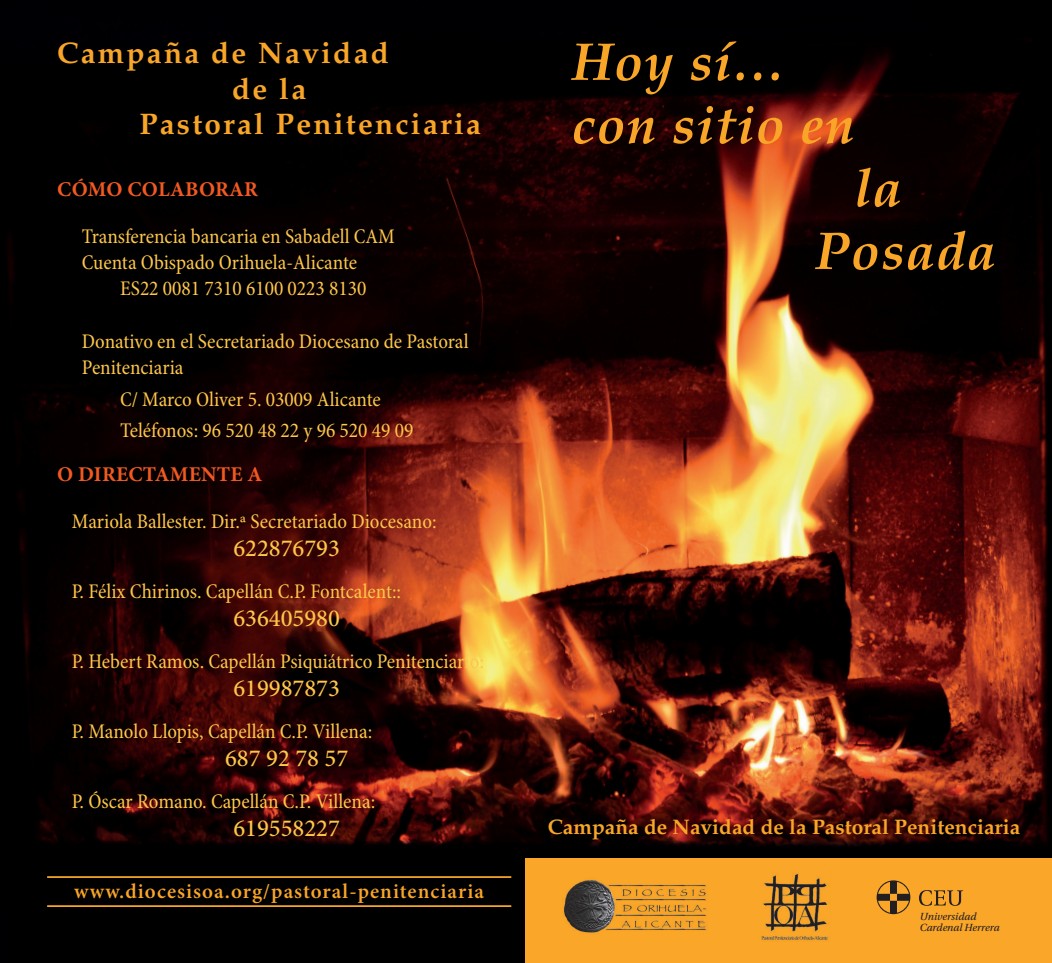
<style>
.page{position:relative;width:1052px;height:963px;background:#fff}
.page>*{position:absolute;margin:0;border:0;box-sizing:border-box;transform-origin:0 0}
.t1{font:italic 700 52.5px "Palatino Linotype";letter-spacing:.025em;color:#f9a628}
.t2{font:700 29.75px "Palatino LT Std";letter-spacing:.075em;color:#f9a628}
.t3{font:500 24.5px "Minion Pro";color:#fec64a}
.t4{font:condensed 21px/26.2px "Minion Pro";color:#fec64a}
.t5{font:600 21px "Minion Pro";letter-spacing:.05em;color:#f9a628}
.t6{font:700 21px "Palatino LT Std";color:#f9a628}
.t7{font:700 21px "Minion Pro";letter-spacing:.01em;color:#f15921}
.t8{font:italic 10.85px/11.4px "Utopia Std";letter-spacing:-.005em;color:#231f20}
</style>
<div class="page">
<img style="left:0;top:0;width:1052px;height:840px">
<img style="left:559px;top:840px;width:493px;height:18px">
<div style="left:62px;top:840px;width:497px;height:122px;background:#000001"></div>
<div style="left:0;top:840px;width:62px;height:122px;background:#000001"></div>
<hr style="left:47px;top:876px;width:464px;height:1px;background:#f9a628">
<hr style="left:47px;top:905px;width:464px;height:1px;background:#f9a628">
<div style="left:526px;top:858px;width:526px;height:104px;background:#faa629"></div>
<img style="left:563px;top:880px;width:144px;height:53px">
<img style="left:761px;top:873px;width:67px;height:67px">
<svg style="left:919px;top:890px;width:44px;height:15px"></svg>
<svg style="left:876px;top:880px;width:34px;height:34px"></svg>
<h2 class="t2" style="left:57px;top:35px;width:333px">Campaña de Navidad</h2>
<h2 class="t2" style="left:232px;top:71px;width:76px">de la</h2>
<h2 class="t2" style="left:139px;top:107px;width:343px">Pastoral Penitenciaria</h2>
<p class="t7" style="left:57px;top:176px;width:202px">CÓMO COLABORAR</p>
<p class="t4" style="left:82px;top:224px;width:314px">Transferencia bancaria en Sabadell CAM<br>Cuenta Obispado Orihuela-Alicante</p>
<p class="t4" style="left:120px;top:276px;width:248px">ES22 0081 7310 6100 0223 8130</p>
<p class="t4" style="left:82px;top:329px;width:388px">Donativo en el Secretariado Diocesano de Pastoral<br>Penitenciaria</p>
<p class="t4" style="left:120px;top:384px;width:295px;line-height:31.5px">C/ Marco Oliver 5. 03009 Alicante<br>Teléfonos: 96 520 48 22 y 96 520 49 09</p>
<p class="t7" style="left:57px;top:461px;width:207px">O DIRECTAMENTE A</p>
<p class="t4" style="left:72px;top:509px;width:366px">Mariola Ballester. Dir.ª Secretariado Diocesano:</p>
<p class="t3" style="left:233px;top:533px;width:108px">622876793</p>
<p class="t4" style="left:72px;top:579px;width:331px">P. Félix Chirinos. Capellán C.P. Fontcalent::</p>
<p class="t3" style="left:233px;top:603px;width:108px">636405980</p>
<p class="t4" style="left:72px;top:649px;width:413px">P. Hebert Ramos. Capellán Psiquiátrico Penitenciario:</p>
<p class="t3" style="left:233px;top:673px;width:108px">619987873</p>
<p class="t4" style="left:72px;top:719px;width:302px">P. Manolo Llopis, Capellán C.P. Villena:</p>
<p class="t3" style="left:225px;top:743px;width:125px">687 92 78 57</p>
<p class="t4" style="left:72px;top:789px;width:305px">P. Óscar Romano. Capellán C.P. Villena:</p>
<p class="t3" style="left:233px;top:813px;width:108px">619558227</p>
<p class="t5" style="left:74px;top:878px;width:411px">www.diocesisoa.org/pastoral-penitenciaria</p>
<h1 class="t1" style="left:572px;top:25px;width:215px">Hoy sí…</h1>
<h1 class="t1" style="left:572px;top:88px;width:284px">con sitio en</h1>
<h1 class="t1" style="left:854px;top:151px;width:49px">la</h1>
<h1 class="t1" style="left:814px;top:214px;width:183px">Posada</h1>
<p class="t6" style="left:548px;top:814px;width:474px">Campaña de Navidad de la Pastoral Penitenciaria</p>
<p class="t8" style="left:920px;top:910px;width:81px">Universidad<br>Cardenal Herrera</p>
</div>
